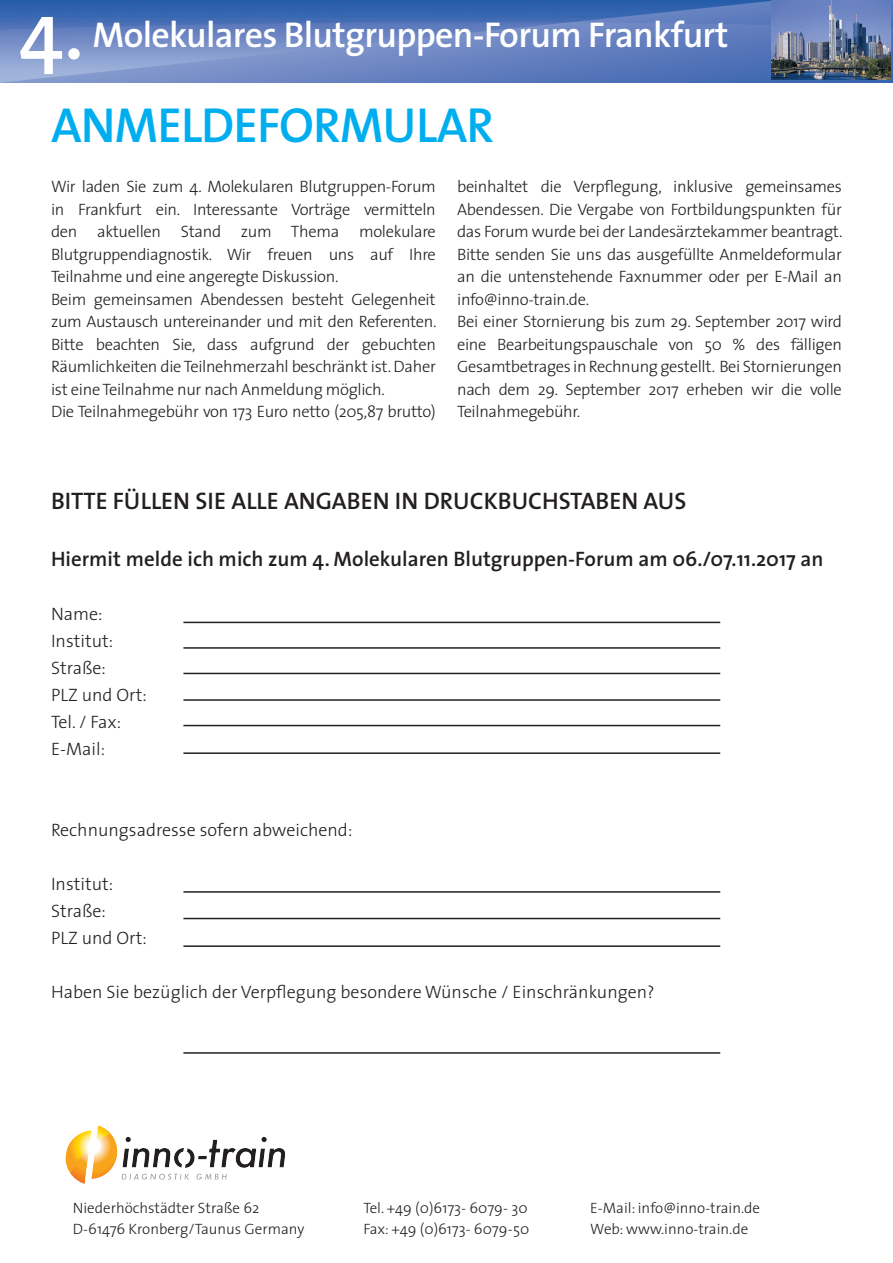
<style>
.page{position:relative;width:893px;height:1263px;background:#fff}
.page>*{position:absolute;margin:0;border:0;box-sizing:border-box;transform-origin:0 0}
.t1{font:600 81px "The Sans";color:#fff}
.t2{font:600 49.5px "The Sans";letter-spacing:-.02em;color:#00aeef}
.t3{font:600 36px "The Sans";letter-spacing:-.02em;color:#fff}
.t4{font:600 24px "The Sans";letter-spacing:.02em;color:#231f20}
.t5{font:600 21px "The Sans";color:#231f20}
.t6{font:300 18px/27px "The Sans";color:#231f20}
.t7{font:300 16.5px/22.5px "The Sans";letter-spacing:-.02em;color:#231f20}
.t8{font:300 15px/21px "The Sans";color:#231f20}
</style>
<div class="page">
<img style="left:0;top:0;width:893px;height:82px">
<img style="left:772px;top:0;width:119px;height:79px">
<img style="left:65px;top:1125px;width:202px;height:59px">
<hr style="left:183px;top:622px;width:537px;height:1px;background:#231f20">
<hr style="left:183px;top:752px;width:537px;height:2px;background:#231f20">
<hr style="left:183px;top:725px;width:537px;height:1px;background:#231f20">
<hr style="left:183px;top:673px;width:537px;height:1px;background:#231f20">
<hr style="left:183px;top:699px;width:537px;height:2px;background:#231f20">
<hr style="left:183px;top:647px;width:537px;height:2px;background:#231f20">
<hr style="left:183px;top:945px;width:537px;height:2px;background:#231f20">
<hr style="left:183px;top:891px;width:537px;height:2px;background:#231f20">
<hr style="left:183px;top:918px;width:537px;height:1px;background:#231f20">
<hr style="left:183px;top:1052px;width:537px;height:2px;background:#231f20">
<h1 class="t1" style="left:19px;top:-36px;width:66px">4.</h1>
<h3 class="t3" style="left:93px;top:5px;width:638px">Molekulares Blutgruppen-Forum Frankfurt</h3>
<h2 class="t2" style="left:51px;top:84px;width:445px">ANMELDEFORMULAR</h2>
<p class="t7" style="left:51px;top:175px;width:387px">Wir laden Sie zum 4. Molekularen Blutgruppen-Forum in Frankfurt ein. Interessante Vorträge vermitteln den aktuellen Stand zum Thema molekulare Blutgruppendiagnostik. Wir freuen uns auf Ihre Teilnahme und eine angeregte Diskussion.<br>Beim gemeinsamen Abendessen besteht Gelegenheit zum Austausch untereinander und mit den Referenten.<br>Bitte beachten Sie, dass aufgrund der gebuchten Räumlichkeiten die Teilnehmerzahl beschränkt ist. Daher ist eine Teilnahme nur nach Anmeldung möglich.<br>Die Teilnahmegebühr von 173 Euro netto (205,87 brutto)</p>
<p class="t7" style="left:457px;top:175px;width:387px">beinhaltet die Verpflegung, inklusive gemeinsames Abendessen. Die Vergabe von Fortbildungspunkten für das Forum wurde bei der Landesärztekammer beantragt.<br>Bitte senden Sie uns das ausgefüllte Anmeldeformular an die untenstehende Faxnummer oder per E-Mail an info@inno-train.de.<br>Bei einer Stornierung bis zum 29. September 2017 wird eine Bearbeitungspauschale von 50 % des fälligen Gesamtbetrages in Rechnung gestellt. Bei Stornierungen nach dem 29. September 2017 erheben wir die volle Teilnahmegebühr.</p>
<h3 class="t4" style="left:51px;top:481px;width:103px">Bitte füllen</h3>
<h3 class="t4" style="left:195px;top:481px;width:49px">sie alle</h3>
<h3 class="t4" style="left:284px;top:481px;width:16px">angaben</h3>
<h3 class="t4" style="left:395px;top:481px;width:45px">in druckbuchs</h3>
<h3 class="t4" style="left:570px;top:481px;width:26px">taben</h3>
<h3 class="t4" style="left:644px;top:481px;width:15px">aus</h3>
<p class="t5" style="left:51px;top:541px;width:774px">Hiermit melde ich mich zum 4. Molekularen Blutgruppen-Forum am 06./07.11.2017 an</p>
<p class="t6" style="left:51px;top:600px;width:97px">Name:<br>Institut:<br>Straße:<br>PLZ und Ort:<br>Tel. / Fax:<br>E-Mail:</p>
<p class="t6" style="left:51px;top:816px;width:303px">Rechnungsadresse sofern abweichend:</p>
<p class="t6" style="left:51px;top:870px;width:97px">Institut:<br>Straße:<br>PLZ und Ort:</p>
<p class="t6" style="left:51px;top:978px;width:605px">Haben Sie bezüglich der Verpflegung besondere Wünsche / Einschränkungen?</p>
<p class="t8" style="left:363px;top:1196px;width:167px">Tel. +49 (0)6173- 6079- 30<br>Fax: +49 (0)6173- 6079-50</p>
<p class="t8" style="left:73px;top:1197px;width:233px">Niederhöchstädter Straße 62<br>D-61476 Kronberg/Taunus Germany</p>
<p class="t8" style="left:590px;top:1197px;width:171px">E-Mail: info@inno-train.de<br>Web: www.inno-train.de</p>
</div>
